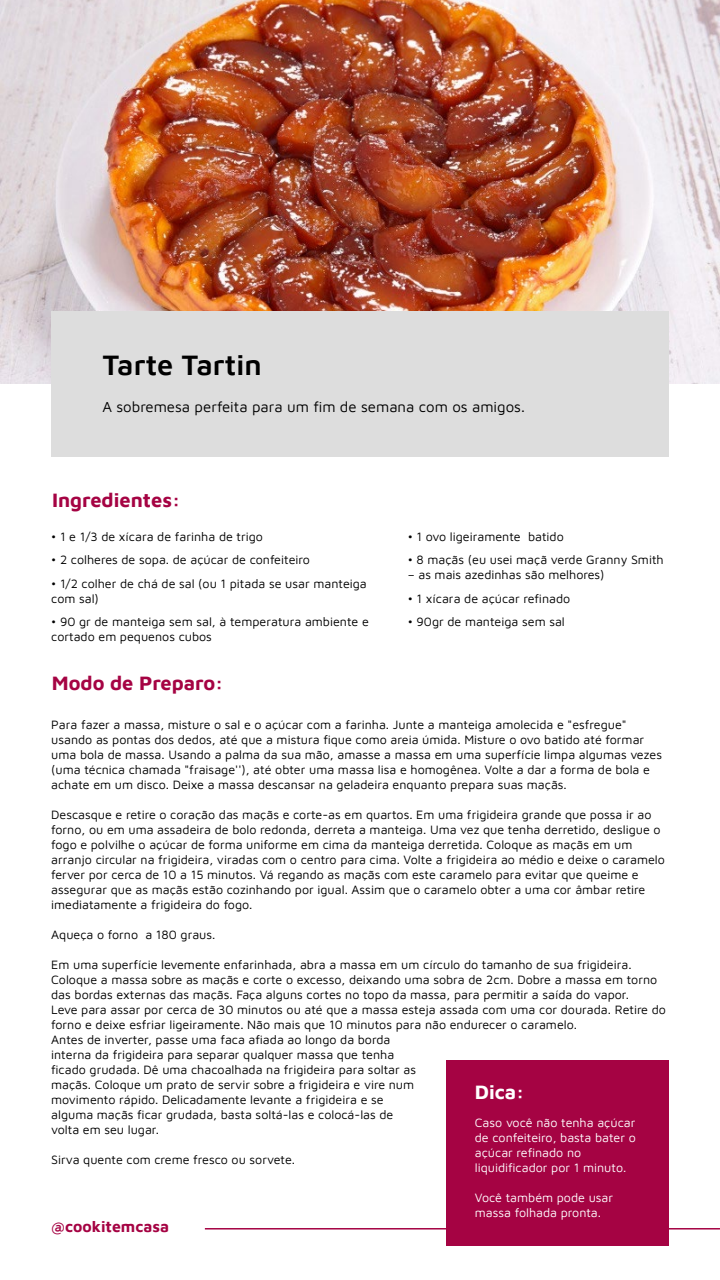
<style>
.page{position:relative;width:720px;height:1280px;background:#fff}
.page>*{position:absolute;margin:0;border:0;box-sizing:border-box;transform-origin:0 0}
.t1{font:600 29px "Maven Pro";color:#000}
.t2{font:700 20px "Maven Pro";color:#a50343}
.t3{font:700 20px "Maven Pro";color:#fff}
.t4{font:700 15.8px "Maven Pro";color:#a50343}
.t5{font:15px "Maven Pro";color:#000}
.t6{font:12.5px/15px "Maven Pro";color:#000}
.t7{font:12.5px/15px "Maven Pro";color:#fff}
</style>
<div class="page">
<img style="left:0;top:0;width:720px;height:384px">
<div style="left:51px;top:311px;width:618px;height:145px;background:#ddd"></div>
<hr style="left:205px;top:1228px;width:515px;height:2px;background:#a50343">
<div style="left:447px;top:1060px;width:222px;height:185px;background:#a50343"></div>
<h1 class="t1" style="left:102px;top:345px;width:161px">Tarte Tartin</h1>
<p class="t5" style="left:102px;top:397px;width:424px">A sobremesa perfeita para um fim de semana com os amigos.</p>
<h2 class="t2" style="left:52px;top:487px;width:130px">Ingredientes:</h2>
<p class="t6" style="left:51px;top:528px;width:213px">• 1 e 1/3 de xícara de farinha de trigo</p>
<p class="t6" style="left:51px;top:552px;width:260px">• 2 colheres de sopa. de açúcar de confeiteiro</p>
<p class="t6" style="left:51px;top:575px;width:317px">• 1/2 colher de chá de sal (ou 1 pitada se usar manteiga com sal)</p>
<p class="t6" style="left:51px;top:614px;width:319px">• 90 gr de manteiga sem sal, à temperatura ambiente e cortado em pequenos cubos</p>
<h2 class="t2" style="left:52px;top:670px;width:173px">Modo de Preparo:</h2>
<p class="t6" style="left:408px;top:528px;width:158px">• 1 ovo ligeiramente batido</p>
<p class="t6" style="left:408px;top:552px;width:257px">• 8 maçãs (eu usei maçã verde Granny Smith</p>
<p class="t6" style="left:408px;top:567px;width:198px">– as mais azedinhas são melhores)</p>
<p class="t6" style="left:408px;top:590px;width:164px">• 1 xícara de açúcar refinado</p>
<p class="t6" style="left:408px;top:614px;width:159px">• 90gr de manteiga sem sal</p>
<p class="t6" style="left:51px;top:716px;width:612px">Para fazer a massa, misture o sal e o açúcar com a farinha. Junte a manteiga amolecida e "esfregue" usando as pontas dos dedos, até que a mistura fique como areia úmida. Misture o ovo batido até formar uma bola de massa. Usando a palma da sua mão, amasse a massa em uma superfície limpa algumas vezes (uma técnica chamada "fraisage''), até obter uma massa lisa e homogênea. Volte a dar a forma de bola e achate em um disco. Deixe a massa descansar na geladeira enquanto prepara suas maçãs.</p>
<p class="t6" style="left:51px;top:806px;width:615px">Descasque e retire o coração das maçãs e corte-as em quartos. Em uma frigideira grande que possa ir ao forno, ou em uma assadeira de bolo redonda, derreta a manteiga. Uma vez que tenha derretido, desligue o fogo e polvilhe o açúcar de forma uniforme em cima da manteiga derretida. Coloque as maçãs em um arranjo circular na frigideira, viradas com o centro para cima. Volte a frigideira ao médio e deixe o caramelo ferver por cerca de 10 a 15 minutos. Vá regando as maçãs com este caramelo para evitar que queime e assegurar que as maçãs estão cozinhando por igual. Assim que o caramelo obter a uma cor âmbar retire imediatamente a frigideira do fogo.</p>
<p class="t6" style="left:51px;top:926px;width:166px">Aqueça o forno a 180 graus.</p>
<p class="t6" style="left:51px;top:956px;width:616px">Em uma superfície levemente enfarinhada, abra a massa em um círculo do tamanho de sua frigideira.<br>Coloque a massa sobre as maçãs e corte o excesso, deixando uma sobra de 2cm. Dobre a massa em torno das bordas externas das maçãs. Faça alguns cortes no topo da massa, para permitir a saída do vapor.<br>Leve para assar por cerca de 30 minutos ou até que a massa esteja assada com uma cor dourada. Retire do forno e deixe esfriar ligeiramente. Não mais que 10 minutos para não endurecer o caramelo.<br>Antes de inverter, passe uma faca afiada ao longo da borda<br>interna da frigideira para separar qualquer massa que tenha<br>ficado grudada. Dê uma chacoalhada na frigideira para soltar as<br>maçãs. Coloque um prato de servir sobre a frigideira e vire num<br>movimento rápido. Delicadamente levante a frigideira e se<br>alguma maçãs ficar grudada, basta soltá-las e colocá-las de<br>volta em seu lugar.</p>
<p class="t6" style="left:51px;top:1151px;width:245px">Sirva quente com creme fresco ou sorvete.</p>
<h2 class="t3" style="left:475px;top:1079px;width:51px">Dica:</h2>
<p class="t7" style="left:475px;top:1114px;width:163px">Caso você não tenha açúcar de confeiteiro, basta bater o açúcar refinado no liquidificador por 1 minuto.</p>
<p class="t7" style="left:475px;top:1189px;width:140px">Você também pode usar massa folhada pronta.</p>
<p class="t4" style="left:51px;top:1216px;width:120px">@cookitemcasa</p>
</div>
